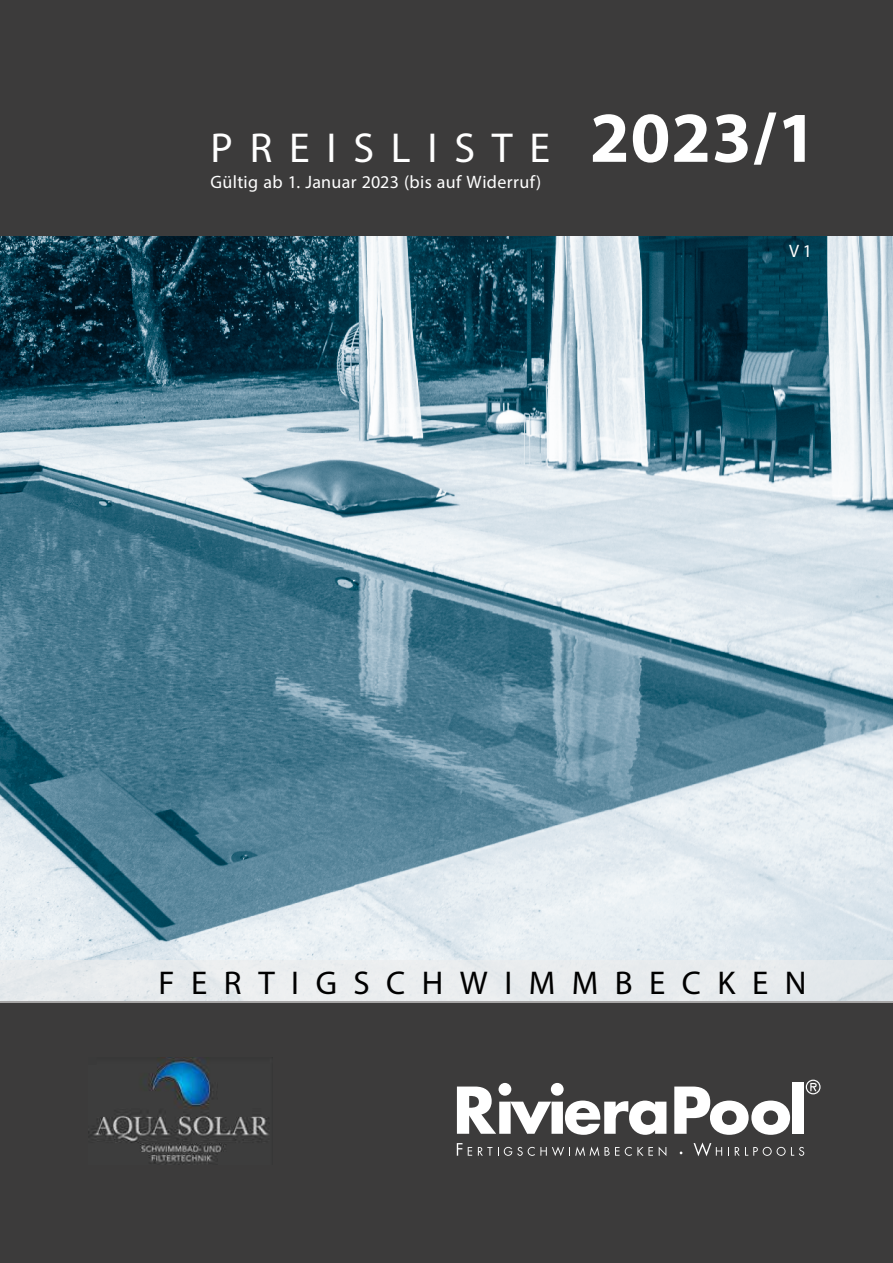
<style>
.page{position:relative;width:893px;height:1263px;background:#3c3b3b}
.page>*{position:absolute;margin:0;border:0;box-sizing:border-box;transform-origin:0 0}
.t1{font:42px "Myriad Pro";letter-spacing:.4em;color:#fff}
.t2{font:33px "Myriad Pro";letter-spacing:.5em;color:#000}
.t3{font:18px "Myriad Pro";letter-spacing:.015em;color:#fff}
.s1{font-weight:700;font-size:72px}
</style>
<div class="page">
<svg style="left:457px;top:1083px;width:209px;height:52px"></svg>
<svg style="left:674px;top:1086px;width:116px;height:49px"></svg>
<div style="left:792px;top:1082px;width:11px;height:52px;background:#fff"></div>
<svg style="left:457px;top:1143px;width:5px;height:13px"></svg>
<svg style="left:468px;top:1147px;width:4px;height:9px"></svg>
<svg style="left:478px;top:1147px;width:15px;height:9px"></svg>
<svg style="left:504px;top:1146px;width:115px;height:10px"></svg>
<svg style="left:625px;top:1147px;width:28px;height:9px"></svg>
<svg style="left:659px;top:1147px;width:7px;height:9px"></svg>
<svg style="left:694px;top:1142px;width:28px;height:14px"></svg>
<svg style="left:735px;top:1147px;width:69px;height:9px"></svg>
<svg style="left:806px;top:1080px;width:15px;height:14px"></svg>
<img style="left:93px;top:1057px;width:176px;height:106px">
<img style="left:0;top:236px;width:893px;height:724px">
<div style="left:0;top:960px;width:893px;height:42px;background:#ededed"></div>
<h1 class="t1" style="left:211px;top:122px;width:608px">PREISLISTE <span class="s1">2023/1</span></h1>
<p class="t3" style="left:211px;top:171px;width:332px">Gültig ab 1. Januar 2023 (bis auf Widerruf)</p>
<p class="t3" style="left:789px;top:240px;width:25px">V 1</p>
<h2 class="t2" style="left:159px;top:962px;width:649px">FERTIGSCHWIMMBECKEN</h2>
</div>
